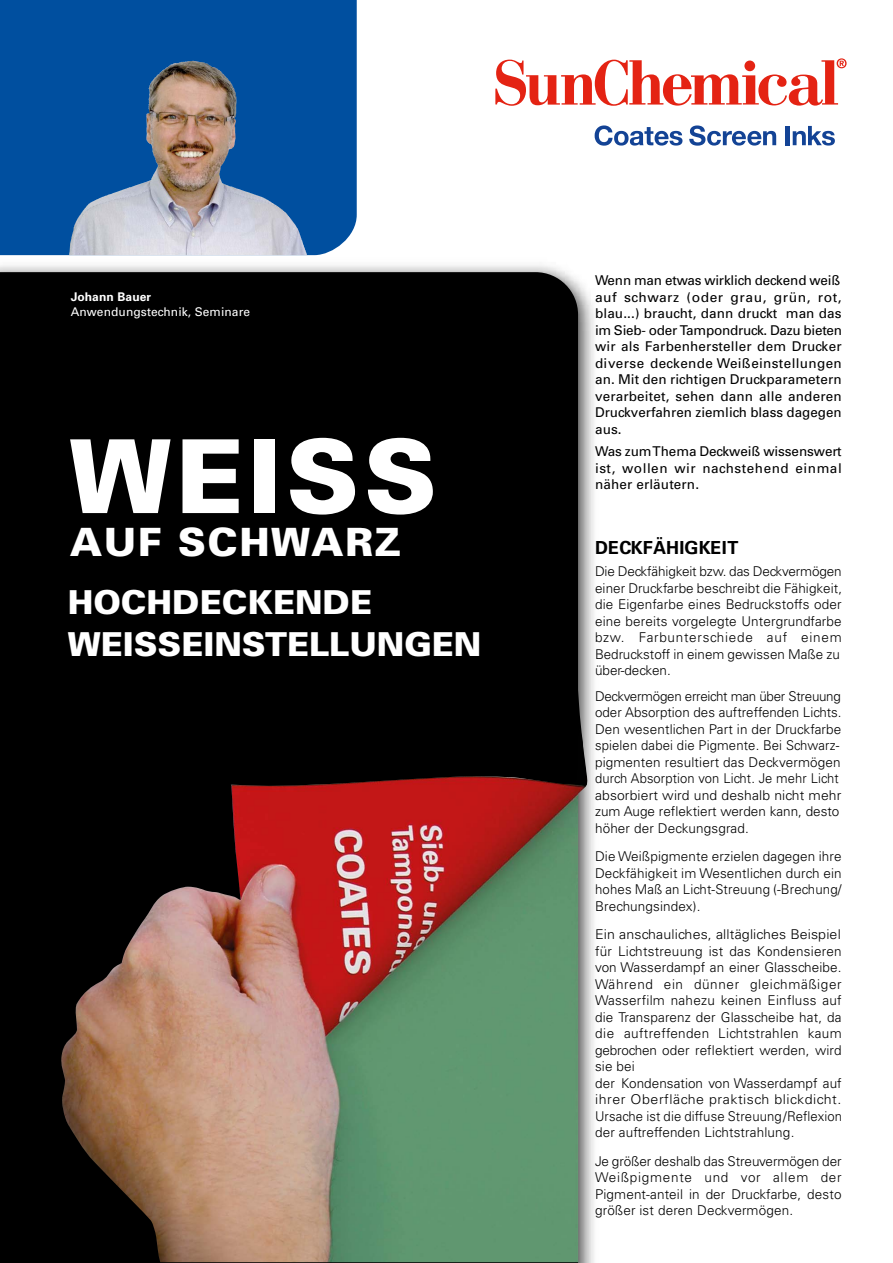
<style>
.page{position:relative;width:893px;height:1263px;background:#fff}
.page>*{position:absolute;margin:0;border:0;box-sizing:border-box;transform-origin:0 0}
.t1{font:900 102.15px "Univers";letter-spacing:.04em;color:#fff}
.t2{font:900 39px "Univers";letter-spacing:.04em;color:#fff}
.t3{font:900 33px/42px "Univers";color:#fff}
.t4{font:700 18px "Univers";letter-spacing:.01em;color:#000}
.t5{font:300 13.5px/16.5px "Univers";letter-spacing:.01em;color:#000}
.t6{font:300 13.5px/16.5px "Univers";letter-spacing:.01em;color:#000;scale:1.05 1}
.t7{font:13.5px/16.5px "Univers";letter-spacing:.01em;color:#000}
.t8{font:12px "Univers";letter-spacing:.01em;color:#fff}
.t9{font:700 12px "Univers";letter-spacing:.01em;color:#fff}
</style>
<div class="page">
<img style="left:1px;top:255px;width:593px;height:1007px">
<div style="left:1px;top:272px;width:577px;height:990px;background:#000"></div>
<svg style="left:563px;top:682px;width:24px;height:37px"></svg>
<svg style="left:837px;top:58px;width:10px;height:10px"></svg>
<div style="left:838px;top:60px;width:7px;height:7px;background:#fff;border-radius:50%"></div>
<svg style="left:495px;top:60px;width:349px;height:46px"></svg>
<svg style="left:595px;top:125px;width:87px;height:21px"></svg>
<svg style="left:689px;top:125px;width:87px;height:21px"></svg>
<div style="left:785px;top:126px;width:5px;height:19px;background:#134395"></div>
<svg style="left:793px;top:126px;width:42px;height:20px"></svg>
<img style="left:60px;top:719px;width:528px;height:543px">
<svg style="left:0;top:0;width:357px;height:255px;background:#2b66a5"></svg>
<img style="left:120px;top:61px;width:74px;height:130px">
<p class="t9" style="left:71px;top:289px;width:82px">Johann Bauer</p>
<p class="t8" style="left:71px;top:304px;width:181px">Anwendungstechnik, Seminare</p>
<h1 class="t1" style="left:69px;top:413px;width:369px">WEISS</h1>
<h2 class="t2" style="left:70px;top:518px;width:333px">AUF SCHWARZ</h2>
<h3 class="t3" style="left:68px;top:581px;width:415px">HOCHDECKENDE<br>WEISSEINSTELLUNGEN</h3>
<p class="t7" style="left:595px;top:272px;width:249px">Wenn man etwas wirklich deckend weiß auf schwarz (oder grau, grün, rot, blau...) braucht, dann druckt man das im Sieb- oder Tampondruck. Dazu bieten wir als Farbenhersteller dem Drucker diverse deckende Weißeinstellungen an. Mit den richtigen Druckparametern verarbeitet, sehen dann alle anderen Druckverfahren ziemlich blass dagegen aus.</p>
<p class="t7" style="left:595px;top:443px;width:248px;text-align:justify">Was zumThema Deckweiß wissenswert ist, wollen wir nachstehend einmal näher erläutern.</p>
<h3 class="t4" style="left:595px;top:536px;width:145px">DECKFÄHIGKEIT</h3>
<p class="t5" style="left:595px;top:563px;width:249px">Die Deckfähigkeit bzw. das Deckvermögen einer Druckfarbe beschreibt die Fähigkeit, die Eigenfarbe eines Bedruckstoffs oder eine bereits vorgelegte Untergrundfarbe bzw. Farbunterschiede auf einem Bedruckstoff in einem gewissen Maße zu über-decken.</p>
<p class="t5" style="left:595px;top:687px;width:248px">Deckvermögen erreicht man über Streuung oder Absorption des auftreffenden Lichts.<br>Den wesentlichen Part in der Druckfarbe spielen dabei die Pigmente. Bei Schwarz&shy;pigmenten resultiert das Deckvermögen durch Absorption von Licht. Je mehr Licht absorbiert wird und deshalb nicht mehr zum Auge reflektiert werden kann, desto höher der Deckungsgrad.</p>
<p class="t5" style="left:595px;top:848px;width:248px;text-align:justify">Die Weißpigmente erzielen dagegen ihre Deckfähigkeit im Wesentlichen durch ein hohes Maß an Licht-Streuung (-Brechung/ Brechungsindex).</p>
<p class="t6" style="left:595px;top:926px;width:237px">Ein anschauliches, alltägliches Beispiel für Lichtstreuung ist das Kondensieren von Wasserdampf an einer Glasscheibe.<br>Während ein dünner gleichmäßiger Wasserfilm nahezu keinen Einfluss auf die Transparenz der Glasscheibe hat, da die auftreffenden Lichtstrahlen kaum gebrochen oder reflektiert werden, wird sie bei<br>der Kondensation von Wasserdampf auf ihrer Oberfläche praktisch blickdicht.<br>Ursache ist die diffuse Streuung/Reflexion der auftreffenden Lichtstrahlung.</p>
<p class="t5" style="left:595px;top:1152px;width:248px;text-align:justify">Je größer deshalb das Streuvermögen der Weißpigmente und vor allem der Pigment-anteil in der Druckfarbe, desto größer ist deren Deckvermögen.</p>
</div>
